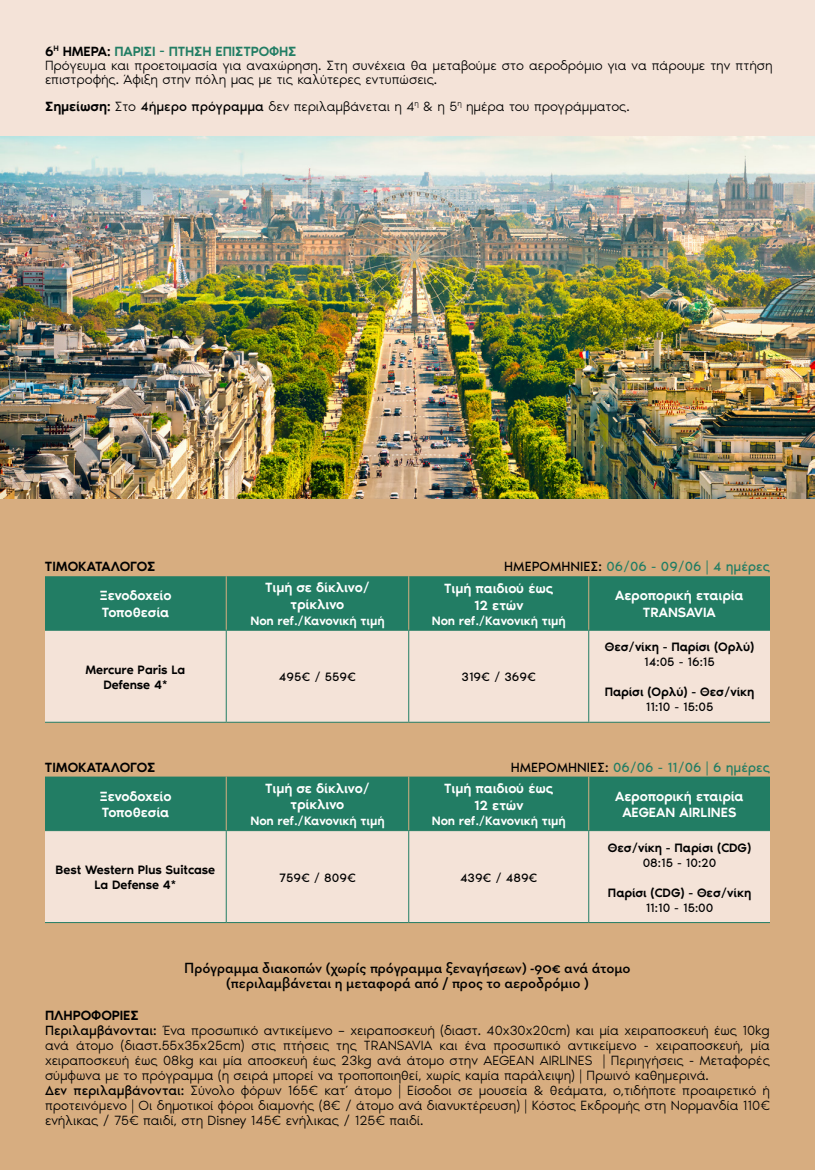
<style>
.page{position:relative;width:815px;height:1170px;background:#fff}
.page>*{position:absolute;margin:0;border:0;box-sizing:border-box;transform-origin:0 0}
.t1{font:600 15px/15px "Neutraface Two Text Greek";letter-spacing:-.005em;color:#000;text-align:center}
.t2{font:300 13.75px/15px "Noir Pro";letter-spacing:-.01em;color:#000}
.t3{font:500 13.75px/16.5px "Noir Pro";letter-spacing:-.01em;color:#fff;text-align:center}
.t4{font:13.75px "Noir Pro";color:#227d64}
.t5{font:500 13.75px "Noir Pro";letter-spacing:-.01em;color:#000}
.t6{font:500 12.5px/15px "Noir Pro";letter-spacing:-.01em;color:#000;text-align:center}
.t7{font:500 12.5px "Noir Pro";letter-spacing:-.01em;color:#fff}
.t8{font:12.5px "Noir Pro";color:#000}
.s1{font-weight:500}
.s2{font-weight:500;color:#227d64}
.s3{font-weight:400}
.s4{color:#000}
</style>
<div class="page">
<div style="left:0;top:1px;width:814px;height:1168px;background:#f4e3d8"></div>
<div style="left:0;top:489px;width:815px;height:680px;background:#d7ad80"></div>
<div style="left:45px;top:576px;width:725px;height:53px;background:#227d64"></div>
<div style="left:45px;top:630px;width:725px;height:91px;background:#f4e3d8"></div>
<hr style="left:45px;top:629px;width:181px;height:1px;background:#227d64">
<hr style="left:226px;top:629px;width:183px;height:1px;background:#227d64">
<hr style="left:226px;top:630px;width:1px;height:91px;background:#227d64">
<hr style="left:409px;top:629px;width:180px;height:1px;background:#227d64">
<hr style="left:408px;top:630px;width:1px;height:91px;background:#227d64">
<hr style="left:589px;top:629px;width:181px;height:1px;background:#227d64">
<hr style="left:588px;top:630px;width:1px;height:91px;background:#227d64">
<hr style="left:589px;top:721px;width:181px;height:1px;background:#227d64">
<hr style="left:45px;top:721px;width:181px;height:1px;background:#227d64">
<hr style="left:226px;top:721px;width:183px;height:1px;background:#227d64">
<hr style="left:409px;top:721px;width:180px;height:1px;background:#227d64">
<hr style="left:226px;top:576px;width:1px;height:53px;background:#d7ad80">
<hr style="left:408px;top:576px;width:1px;height:53px;background:#d7ad80">
<hr style="left:588px;top:576px;width:1px;height:53px;background:#d7ad80">
<div style="left:45px;top:776px;width:725px;height:54px;background:#227d64"></div>
<div style="left:45px;top:831px;width:725px;height:91px;background:#f4e3d8"></div>
<hr style="left:45px;top:830px;width:181px;height:1px;background:#227d64">
<hr style="left:226px;top:830px;width:183px;height:1px;background:#227d64">
<hr style="left:226px;top:831px;width:1px;height:91px;background:#227d64">
<hr style="left:409px;top:830px;width:180px;height:1px;background:#227d64">
<hr style="left:408px;top:831px;width:1px;height:91px;background:#227d64">
<hr style="left:589px;top:830px;width:181px;height:1px;background:#227d64">
<hr style="left:588px;top:831px;width:1px;height:91px;background:#227d64">
<hr style="left:226px;top:776px;width:1px;height:54px;background:#d7ad80">
<hr style="left:408px;top:776px;width:1px;height:54px;background:#d7ad80">
<hr style="left:588px;top:776px;width:1px;height:54px;background:#d7ad80">
<hr style="left:45px;top:922px;width:181px;height:1px;background:#227d64">
<hr style="left:226px;top:922px;width:183px;height:1px;background:#227d64">
<hr style="left:409px;top:922px;width:180px;height:1px;background:#227d64">
<hr style="left:589px;top:922px;width:181px;height:1px;background:#227d64">
<img style="left:0;top:136px;width:814px;height:362px">
<p class="t2" style="left:45px;top:44px;width:729px;line-height:13.8px"><span class="s1">6</span><sup>Η</sup> <span class="s1">ΗΜΕΡΑ:</span> <span class="s2">ΠΑΡΊΣΙ - ΠΤΉΣΗ ΕΠΙΣΤΡΟΦΉΣ<br></span>Πρόγευμα και προετοιμασία για αναχώρηση. Στη συνέχεια θα μεταβούμε στο αεροδρόμιο για να πάρουμε την πτήση επιστροφής. Άφιξη στην πόλη μας με τις καλύτερες εντυπώσεις.</p>
<p class="t2" style="left:45px;top:98px;width:586px"><span class="s1">Σημείωση:</span> Στο <span class="s3">4ήμερο πρόγραμμα</span> δεν περιλαμβάνεται η 4<sup>η</sup> &amp; η 5<sup>η</sup> ημέρα του προγράμματος.</p>
<p class="t5" style="left:45px;top:555px;width:112px">ΤΙΜΟΚΑΤΑΛΟΓΟΣ</p>
<p class="t4" style="left:504px;top:556px;width:267px"><span class="s4">ΗΜΕΡΟΜΗΝΊΕΣ:</span> 06/06 - 09/06 | 4 ημέρες</p>
<p class="t3" style="left:100px;top:586px;width:73px;text-align:left">Ξενοδοχείo<br>Τοποθεσία</p>
<p class="t3" style="left:265px;top:578px;width:106px">Τιμή σε δίκλινο/ τρίκλινο</p>
<p class="t7" style="left:250px;top:611px;width:136px">Non ref./Κανονική τιμή</p>
<p class="t3" style="left:444px;top:579px;width:111px">Τιμή παιδιού έως<br>12 ετών</p>
<p class="t7" style="left:432px;top:610px;width:136px">Non ref./Κανονική τιμή</p>
<p class="t6" style="left:85px;top:661px;width:101px">Mercure Paris La<br>Defense 4*</p>
<p class="t8" style="left:279px;top:667px;width:79px">495€ / 559€</p>
<p class="t8" style="left:462px;top:667px;width:76px">319€ / 369€</p>
<p class="t3" style="left:615px;top:586px;width:130px">Αεροπορική εταιρία<br>TRANSAVIA</p>
<p class="t6" style="left:605px;top:638px;width:151px">Θεσ/νίκη - Παρίσι (Ορλύ)</p>
<p class="t8" style="left:644px;top:652px;width:72px">14:05 - 16:15</p>
<p class="t6" style="left:605px;top:683px;width:151px">Παρίσι (Ορλύ) - Θεσ/νίκη</p>
<p class="t8" style="left:646px;top:697px;width:69px">11:10 - 15:05</p>
<p class="t5" style="left:45px;top:756px;width:112px">ΤΙΜΟΚΑΤΑΛΟΓΟΣ</p>
<p class="t4" style="left:511px;top:756px;width:261px"><span class="s4">ΗΜΕΡΟΜΗΝΊΕΣ:</span> 06/06 - 11/06 | 6 ημέρες</p>
<p class="t3" style="left:100px;top:787px;width:73px;text-align:left">Ξενοδοχείo<br>Τοποθεσία</p>
<p class="t3" style="left:265px;top:778px;width:106px">Τιμή σε δίκλινο/ τρίκλινο</p>
<p class="t7" style="left:250px;top:811px;width:136px">Non ref./Κανονική τιμή</p>
<p class="t3" style="left:444px;top:779px;width:111px">Τιμή παιδιού έως<br>12 ετών</p>
<p class="t7" style="left:432px;top:810px;width:136px">Non ref./Κανονική τιμή</p>
<p class="t6" style="left:56px;top:861px;width:161px">Best Western Plus Suitcase<br>La Defense 4*</p>
<p class="t8" style="left:279px;top:867px;width:78px">759€ / 809€</p>
<p class="t8" style="left:460px;top:867px;width:79px">439€ / 489€</p>
<p class="t3" style="left:615px;top:787px;width:130px">Αεροπορική εταιρία<br>ΑΕGEAN AIRLINES</p>
<p class="t6" style="left:608px;top:838px;width:145px">Θεσ/νίκη - Παρίσι (CDG)</p>
<p class="t8" style="left:643px;top:852px;width:75px">08:15 - 10:20</p>
<p class="t6" style="left:608px;top:883px;width:145px">Παρίσι (CDG) - Θεσ/νίκη</p>
<p class="t8" style="left:646px;top:897px;width:69px">11:10 - 15:00</p>
<p class="t1" style="left:184px;top:959px;width:448px">Πρόγραμμα διακοπών (χωρίς πρόγραμμα ξεναγήσεων) -90€ ανά άτομο (περιλαμβάνεται η μεταφορά από / προς το αεροδρόμιο )</p>
<p class="t2" style="left:45px;top:1006px;width:727px"><span class="s1">ΠΛΗΡΟΦΟΡΙΕΣ<br></span><span class="s3">Περιλαμβάνονται:</span> Ένα προσωπικό αντικείμενο – χειραποσκευή (διαστ. 40χ30χ20cm) και μία χειραποσκευή έως 10kg ανά άτομο (διαστ.55χ35χ25cm) στις πτήσεις της TRANSAVIA και ένα προσωπικό αντικείμενο - χειραποσκευή, μία χειραποσκευή έως 08kg και μία αποσκευή έως 23kg ανά άτομο στην AEGEAN AIRLINES | Περιηγήσεις - Μεταφορές σύμφωνα με το πρόγραμμα (η σειρά μπορεί να τροποποιηθεί, χωρίς καμία παράλειψη) | Πρωινό καθημερινά.<br><span class="s3">Δεν περιλαμβάνονται:</span> Σύνολο φόρων 165€ κατ’ άτομο | Είσοδοι σε μουσεία &amp; θεάματα, ο,τιδήποτε προαιρετικό ή προτεινόμενο | Οι δημοτικοί φόροι διαμονής (8€ / άτομο ανά διανυκτέρευση) | Κόστος Εκδρομής στη Νορμανδία 110€ ενήλικας / 75€ παιδί, στη Disney 145€ ενήλικας / 125€ παιδί.</p>
</div>
